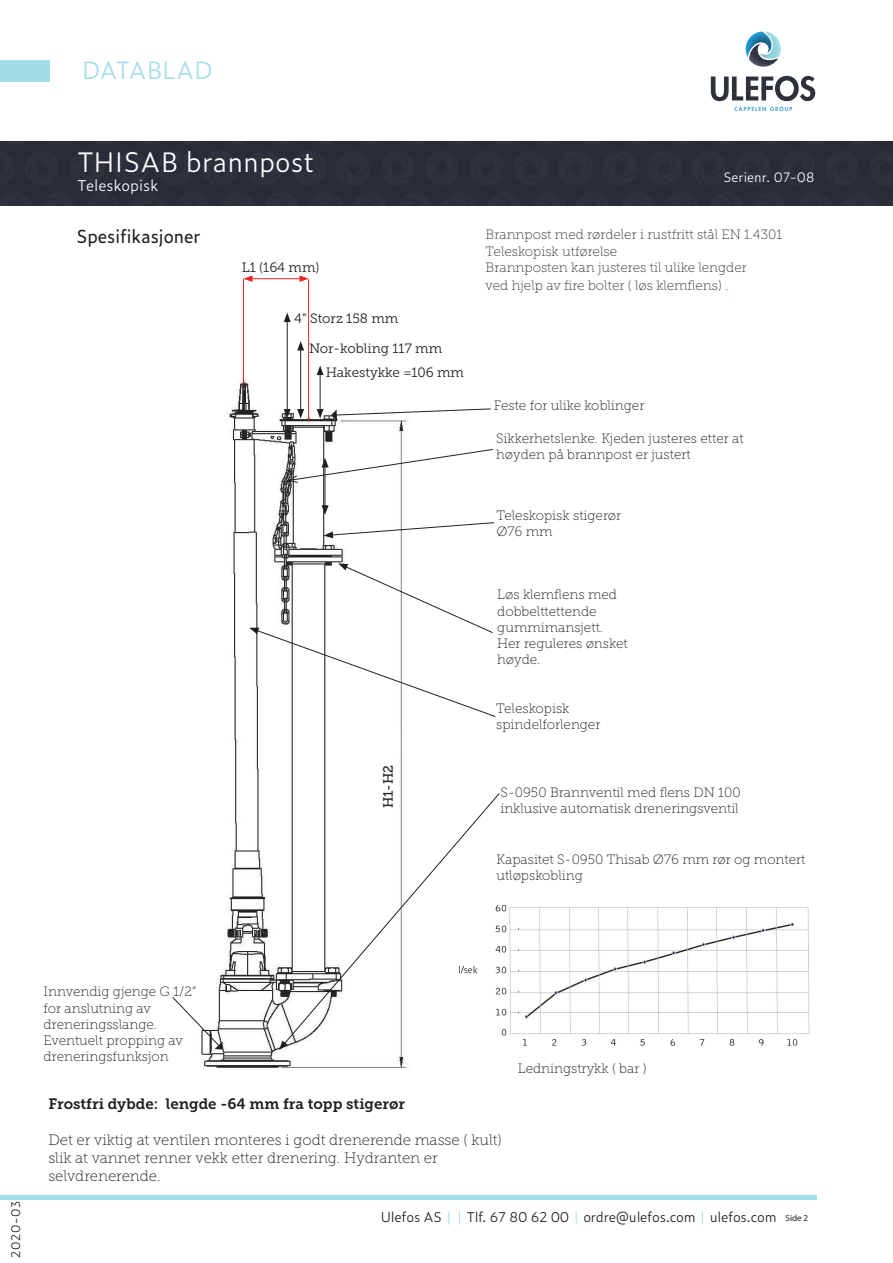
<style>
.page{position:relative;width:893px;height:1263px;background:#fff}
.page>*{position:absolute;margin:0;border:0;box-sizing:border-box;transform-origin:0 0}
.t1{font:300 27px "Zeitung Pro";color:#fff}
.t2{font:300 24px "Zeitung Pro";color:#a4ddea}
.t3{font:18px "Zeitung Pro";color:#231f20}
.t4{font:15px/18px "Museo Slab 100";color:#231f20}
.t5{font:15px "Museo Slab 700";color:#231f20}
.t6{font:300 15px "Zeitung Pro";color:#fff}
.t7{font:13.5px/16.2px "Museo Slab 100";color:#231f20}
.t8{font:13.5px "Museo Slab 100";color:#363539}
.t9{font:13.5px "Museo Slab 300";color:#231f20}
.t10{font:300 13.5px "Zeitung Pro";letter-spacing:-.02em;color:#231f20}
.t11{font:13.5px "Museo Slab 500";color:#231f20}
.t12{font:300 13.05px "Zeitung Pro";color:#fff}
.t13{font:300 12px "Zeitung Pro";letter-spacing:.06em;color:#231f20}
.t14{font:9px "Myriad Pro";color:#231f20}
.s1{color:#ee1d23}
.s2{color:#a4ddea}
</style>
<div class="page">
<img style="left:201px;top:298px;width:207px;height:770px">
<svg style="left:286px;top:449px;width:207px;height:34px"></svg>
<hr style="left:300px;top:348px;width:1px;height:63px;background:#231f20">
<svg style="left:297px;top:341px;width:7px;height:9px"></svg>
<svg style="left:297px;top:409px;width:7px;height:9px"></svg>
<hr style="left:320px;top:373px;width:1px;height:38px;background:#231f20">
<svg style="left:317px;top:365px;width:7px;height:10px"></svg>
<svg style="left:317px;top:409px;width:7px;height:9px"></svg>
<hr style="left:287px;top:320px;width:1px;height:91px;background:#231f20">
<svg style="left:284px;top:313px;width:7px;height:9px"></svg>
<svg style="left:284px;top:409px;width:7px;height:9px"></svg>
<hr style="left:243px;top:279px;width:1px;height:106px;background:#ee2324">
<svg style="left:331px;top:408px;width:160px;height:12px"></svg>
<svg style="left:324px;top:522px;width:171px;height:16px"></svg>
<svg style="left:249px;top:563px;width:247px;height:154px"></svg>
<svg style="left:282px;top:792px;width:218px;height:254px"></svg>
<svg style="left:279px;top:1040px;width:9px;height:10px"></svg>
<svg style="left:172px;top:996px;width:51px;height:53px"></svg>
<img style="left:449px;top:899px;width:361px;height:147px">
<hr style="left:308px;top:279px;width:1px;height:141px;background:#ee2724">
<hr style="left:250px;top:278px;width:52px;height:1px;background:#ee2123">
<svg style="left:243px;top:275px;width:9px;height:7px"></svg>
<svg style="left:300px;top:275px;width:9px;height:7px"></svg>
<div style="left:0;top:141px;width:893px;height:64px;background:#292b37"></div>
<hr style="left:0;top:1195px;width:816px;height:4px;background:#a4ddea">
<div style="left:0;top:61px;width:50px;height:21px;background:#a4ddea"></div>
<svg style="left:734px;top:107px;width:58px;height:4px"></svg>
<svg style="left:746px;top:31px;width:35px;height:36px"></svg>
<svg style="left:711px;top:76px;width:104px;height:25px"></svg>
<p class="t2" style="left:82px;top:52px;width:132px">DATABLAD</p>
<p class="t1" style="left:78px;top:142px;width:238px">THISAB brannpost</p>
<p class="t6" style="left:78px;top:174px;width:82px">Teleskopisk</p>
<p class="t3" style="left:77px;top:222px;width:125px">Spesifikasjoner</p>
<p class="t9" style="left:242px;top:260px;width:79px">L1 (164 mm)</p>
<p class="t9" style="left:294px;top:311px;width:106px">4” Storz 158 mm</p>
<p class="t9" style="left:309px;top:341px;width:135px">Nor-kobling 117 mm</p>
<p class="t9" style="left:326px;top:365px;width:140px">Hakestykke =106 mm</p>
<p class="t11" style="left:381px;top:808px;width:45px;rotate:-90deg">H1-H2</p>
<p class="t12" style="left:724px;top:167px;width:93px">Serienr. 07-08</p>
<p class="t8" style="left:486px;top:228px;width:298px">Brannpost med rørdeler i rustfritt stål EN 1.4301</p>
<p class="t8" style="left:486px;top:244px;width:133px">Teleskopisk utførelse</p>
<p class="t8" style="left:486px;top:260px;width:263px">Brannposten kan justeres til ulike lengder</p>
<p class="t8" style="left:486px;top:278px;width:244px">ved hjelp av fire bolter ( løs klemflens) <span class="s1">.</span></p>
<p class="t7" style="left:494px;top:398px;width:152px">Feste for ulike koblinger</p>
<p class="t7" style="left:496px;top:430px;width:249px">Sikkerhetslenke. Kjeden justeres etter at høyden på brannpost er justert</p>
<p class="t7" style="left:496px;top:508px;width:126px">Teleskopisk stigerør<br>Ø76 mm</p>
<p class="t7" style="left:497px;top:587px;width:132px">Løs klemflens med dobbelttettende gummimansjett.<br>Her reguleres ønsket høyde.</p>
<p class="t7" style="left:496px;top:700px;width:75px">Teleskopisk</p>
<p class="t7" style="left:496px;top:717px;width:106px">spindelforlenger</p>
<p class="t7" style="left:500px;top:784px;width:242px">S-0950 Brannventil med flens DN 100</p>
<p class="t7" style="left:500px;top:800px;width:240px">inklusive automatisk dreneringsventil</p>
<p class="t7" style="left:496px;top:851px;width:310px">Kapasitet S-0950 Thisab Ø76 mm rør og montert utløpskobling</p>
<p class="t13" style="left:7px;top:1258px;width:59px;rotate:-90deg">2020-03</p>
<p class="t7" style="left:44px;top:984px;width:154px">Innvendig gjenge G 1/2”</p>
<p class="t7" style="left:44px;top:1000px;width:109px">for anslutning av</p>
<p class="t7" style="left:44px;top:1016px;width:115px">dreneringsslange.</p>
<p class="t7" style="left:44px;top:1032px;width:141px">Eventuelt propping av</p>
<p class="t7" style="left:44px;top:1048px;width:127px">dreneringsfunksjon</p>
<p class="t5" style="left:48px;top:1095px;width:358px">Frostfri dybde: lengde -64 mm fra topp stigerør</p>
<p class="t4" style="left:48px;top:1131px;width:455px">Det er viktig at ventilen monteres i godt drenerende masse ( kult) slik at vannet renner vekk etter drenering. Hydranten er</p>
<p class="t4" style="left:48px;top:1167px;width:114px">selvdrenerende.</p>
<p class="t7" style="left:518px;top:1060px;width:130px">Ledningstrykk ( bar )</p>
<p class="t10" style="left:381px;top:1207px;width:397px">Ulefos AS <span class="s2">| |</span> Tlf. 67 80 62 00 <span class="s2">|</span> ordre@ulefos.com <span class="s2">|</span> ulefos.com</p>
<p class="t14" style="left:786px;top:1212px;width:24px">Side 2</p>
</div>
